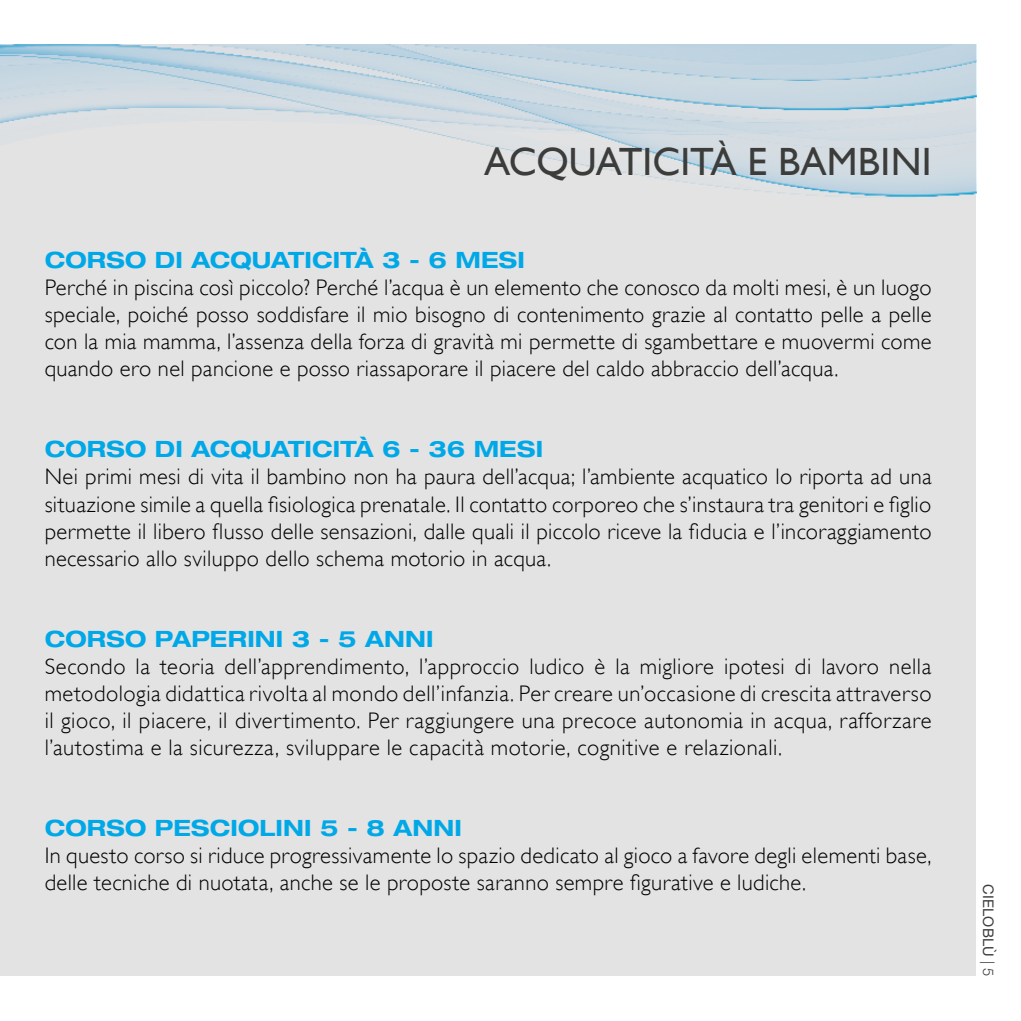
<style>
.page{position:relative;width:1021px;height:1021px;background:#fff}
.page>*{position:absolute;margin:0;border:0;box-sizing:border-box;transform-origin:0 0}
.t1{font:39.38px "Gill Sans";color:#3c3c3b}
.t2{font:300 22.5px/27px "Gill Sans";letter-spacing:.015em;color:#000;text-align:justify}
.t3{font:700 expanded 22.5px "Helvetica Neue LT Std";letter-spacing:.01em;color:#00a8e7}
.t4{font:14.62px "Helvetica Neue LT Std";letter-spacing:.01em;color:#3c3c3b}
.s1{font-weight:300}
</style>
<div class="page">
<div style="left:0;top:45px;width:976px;height:931px;background:#e3e3e3"></div>
<img style="left:0;top:45px;width:976px;height:153px">
<h1 class="t1" style="left:484px;top:138px;width:449px">ACQUATICITÀ E BAMBINI</h1>
<p class="t3" style="left:355px;top:246px;width:119px">À 3 - 6 MESI</p>
<p class="t2" style="left:45px;top:274px;width:888px">Perché in piscina così piccolo? Perché l’acqua è un elemento che conosco da molti mesi, è un luogo speciale, poiché posso soddisfare il mio bisogno di contenimento grazie al contatto pelle a pelle con la mia mamma, l’assenza della forza di gravità mi permette di sgambettare e muovermi come quando ero nel pancione e posso riassaporare il piacere del caldo abbraccio dell’acqua.</p>
<p class="t3" style="left:45px;top:246px;width:42px">CORSO</p>
<p class="t3" style="left:155px;top:246px;width:55px">DI ACQUATICIT</p>
<p class="t3" style="left:355px;top:435px;width:137px">À 6 - 36 MESI</p>
<p class="t2" style="left:45px;top:463px;width:888px">Nei primi mesi di vita il bambino non ha paura dell’acqua; l’ambiente acquatico lo riporta ad una situazione simile a quella fisiologica prenatale. Il contatto corporeo che s’instaura tra genitori e figlio permette il libero flusso delle sensazioni, dalle quali il piccolo riceve la fiducia e l’incoraggiamento necessario allo sviluppo dello schema motorio in acqua.</p>
<p class="t3" style="left:45px;top:435px;width:42px">CORSO</p>
<p class="t3" style="left:155px;top:435px;width:55px">DI ACQUATICIT</p>
<p class="t3" style="left:45px;top:624px;width:42px">CORSO</p>
<p class="t3" style="left:155px;top:624px;width:17px">PAPERINI</p>
<p class="t3" style="left:292px;top:624px;width:92px">3 - 5 ANNI</p>
<p class="t2" style="left:45px;top:652px;width:888px">Secondo la teoria dell’apprendimento, l’approccio ludico è la migliore ipotesi di lavoro nella metodologia didattica rivolta al mondo dell’infanzia. Per creare un’occasione di crescita attraverso il gioco, il piacere, il divertimento. Per raggiungere una precoce autonomia in acqua, rafforzare l’autostima e la sicurezza, sviluppare le capacità motorie, cognitive e relazionali.</p>
<p class="t3" style="left:45px;top:813px;width:42px">CORSO</p>
<p class="t3" style="left:155px;top:813px;width:17px">PESCIOLINI</p>
<p class="t3" style="left:320px;top:813px;width:92px">5 - 8 ANNI</p>
<p class="t2" style="left:45px;top:841px;width:888px">In questo corso si riduce progressivamente lo spazio dedicato al gioco a favore degli elementi base, delle tecniche di nuotata, anche se le proposte saranno sempre figurative e ludiche.</p>
<p class="t4" style="left:997px;top:884px;width:94px;rotate:90deg">CIELOBLÙ <span class="s1">| 5</span></p>
</div>
